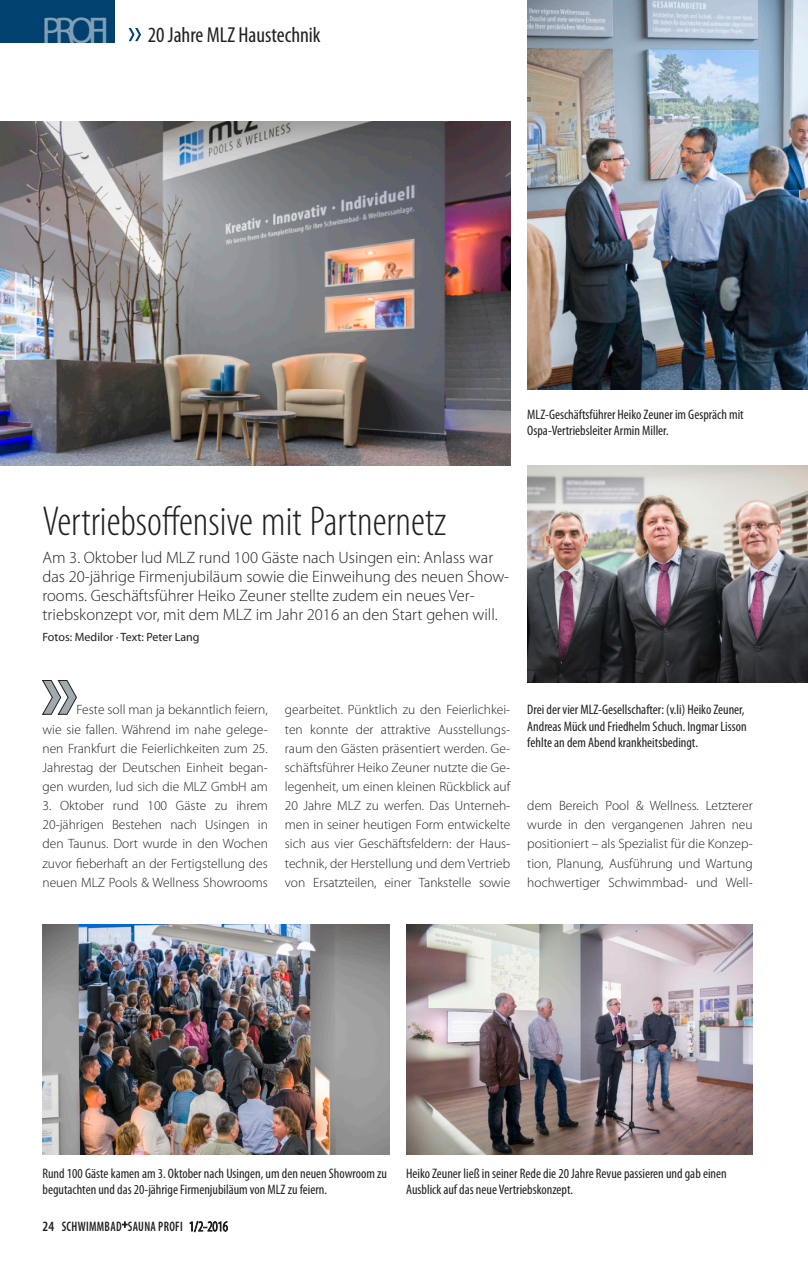
<style>
.page{position:relative;width:808px;height:1263px;background:#fff}
.page>*{position:absolute;margin:0;border:0;box-sizing:border-box;transform-origin:0 0}
._01_Profi_Headline{font:300 condensed 42px "Myriad Pro";color:#231f20}
._00_Profi_Dachzeile{font:condensed 21.75px "Myriad Pro";color:#231f20}
._02_Profi_Vorspann{font:300 16.5px/19.2px "Myriad Pro";color:#231f20}
._07_Profi_Bildtext{font:condensed 13.8px/16.5px "Myriad Pro";color:#231f20}
.t1{font:600 condensed 13.8px "Myriad Pro";letter-spacing:.025em;color:#231f20;scale:.87 1}
._04_Profi_Lauftext{font:300 13.5px/19.2px "Myriad Pro";color:#231f20;text-align:justify}
._03_Profi_Autor{font:12px "Myriad Pro";color:#231f20}
.s1{font-stretch:normal;font-size:37.35px;color:#fff}
.s2{font-size:14.25px}
.s3{font-weight:300;font-size:14.25px}
</style>
<div class="page">
<svg style="left:122px;top:1221px;width:6px;height:7px"></svg>
<svg style="left:190px;top:1221px;width:38px;height:11px"></svg>
<div style="left:0;top:0;width:115px;height:43px;background:#01416f"></div>
<svg style="left:128px;top:28px;width:14px;height:14px"></svg>
<svg style="left:42px;top:680px;width:35px;height:34px"></svg>
<img style="left:0;top:121px;width:510px;height:345px">
<img style="left:527px;top:0;width:281px;height:389px">
<img style="left:527px;top:466px;width:281px;height:216px">
<img style="left:43px;top:925px;width:346px;height:229px">
<img style="left:406px;top:925px;width:347px;height:229px">
<p class="_00_Profi_Dachzeile" style="left:41px;top:21px;width:281px"><span class="s1">PROFI</span> 20 Jahre MLZ Haustechnik</p>
<p class="_07_Profi_Bildtext" style="left:527px;top:406px;width:218px">MLZ-Geschäftsführer Heiko Zeuner im Gespräch mit<br>Ospa-Vertriebsleiter Armin Miller.</p>
<p class="_01_Profi_Headline" style="left:43px;top:497px;width:405px">Vertriebsoffensive mit Partnernetz</p>
<p class="_02_Profi_Vorspann" style="left:43px;top:548px;width:468px">Am 3. Oktober lud MLZ rund 100 Gäste nach Usingen ein: Anlass war das 20-jährige Firmenjubiläum sowie die Einweihung des neuen Show&shy;rooms. Geschäftsführer Heiko Zeuner stellte zudem ein neues Ver&shy;triebskonzept vor, mit dem MLZ im Jahr 2016 an den Start gehen will.</p>
<p class="_03_Profi_Autor" style="left:43px;top:630px;width:159px">Fotos: Medilor · Text: Peter Lang</p>
<p class="_04_Profi_Lauftext" style="left:43px;top:700px;width:227px;text-indent:34px">Feste soll man ja bekanntlich feiern, wie sie fallen. Während im nahe gelege&shy;nen Frankfurt die Feierlichkeiten zum 25.<br>Jahrestag der Deutschen Einheit began&shy;gen wurden, lud sich die MLZ GmbH am</p>
<p class="_04_Profi_Lauftext" style="left:43px;top:796px;width:227px">3. Oktober rund 100 Gäste zu ihrem 20-jährigen Bestehen nach Usingen in den Taunus. Dort wurde in den Wochen zuvor fieberhaft an der Fertigstellung des neuen MLZ Pools &amp; Wellness Showrooms</p>
<p class="_04_Profi_Lauftext" style="left:285px;top:700px;width:227px">gearbeitet. Pünktlich zu den Feierlichkei&shy;ten konnte der attraktive Ausstellungs&shy;raum den Gästen präsentiert werden. Ge&shy;schäftsführer Heiko Zeuner nutzte die Ge&shy;legenheit, um einen kleinen Rückblick auf 20 Jahre MLZ zu werfen. Das Unterneh&shy;men in seiner heutigen Form entwickelte sich aus vier Geschäftsfeldern: der Haus&shy;technik, der Herstellung und dem Vertrieb von Ersatzteilen, einer Tankstelle sowie</p>
<p class="_07_Profi_Bildtext" style="left:527px;top:701px;width:221px">Drei der vier MLZ-Gesellschafter: (v.li) Heiko Zeuner,<br>Andreas Mück und Friedhelm Schuch. Ingmar Lisson fehlte an dem Abend krankheitsbedingt.</p>
<p class="_04_Profi_Lauftext" style="left:527px;top:796px;width:227px">dem Bereich Pool &amp; Wellness. Letzterer wurde in den vergangenen Jahren neu positioniert – als Spezialist für die Konzep&shy;tion, Planung, Ausführung und Wartung hochwertiger Schwimmbad- und Well-</p>
<p class="_07_Profi_Bildtext" style="left:43px;top:1165px;width:346px">Rund 100 Gäste kamen am 3. Oktober nach Usingen, um den neuen Showroom zu begutachten und das 20-jährige Firmenjubiläum von MLZ zu feiern.</p>
<p class="_07_Profi_Bildtext" style="left:406px;top:1165px;width:322px">Heiko Zeuner ließ in seiner Rede die 20 Jahre Revue passieren und gab einen<br>Ausblick auf das neue Vertriebskonzept.</p>
<p class="t1" style="left:43px;top:1218px;width:215px"><span class="s2">24</span> SCHWIMMBAD<sup>+</sup>SAUNA PROFI <span class="s3">1/2-2016</span></p>
</div>
